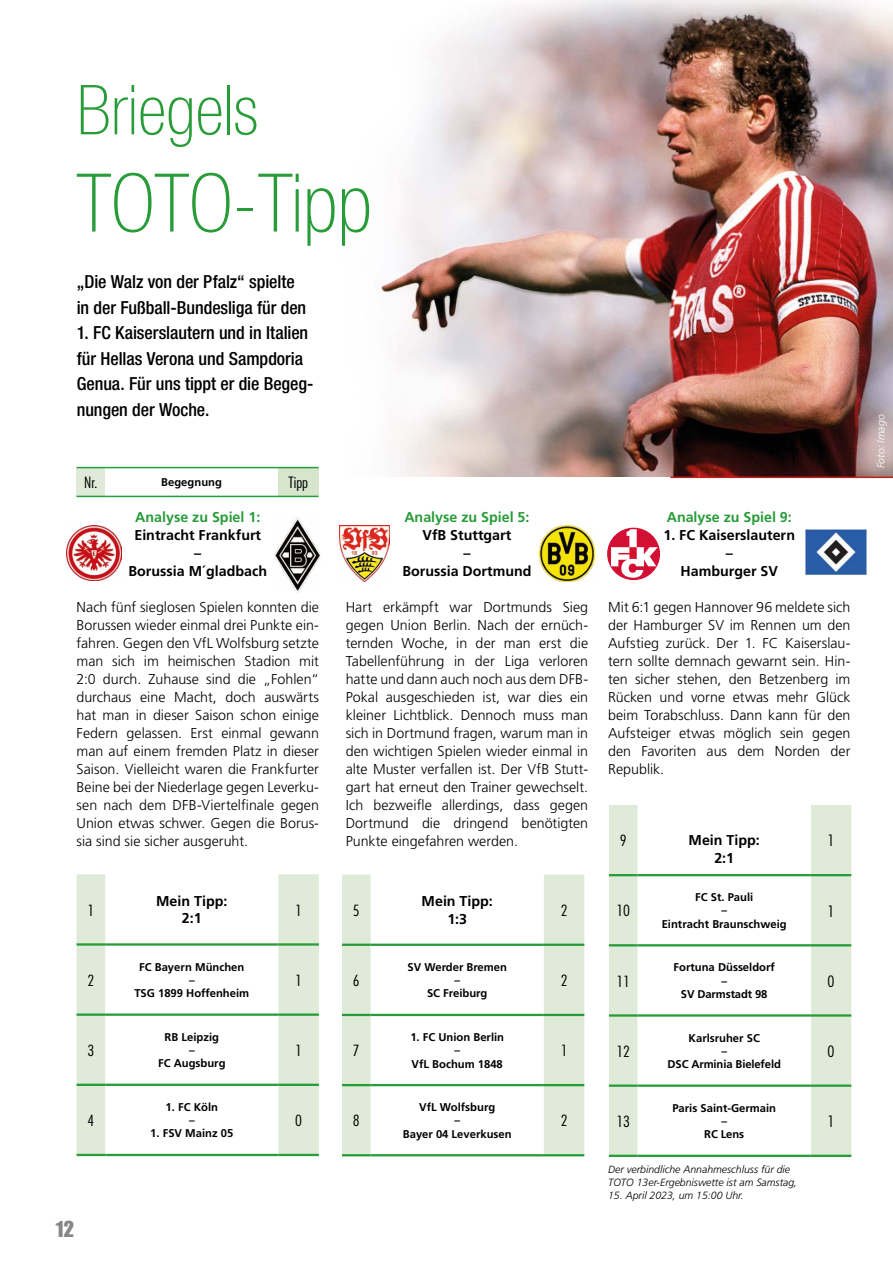
<style>
.page{position:relative;width:893px;height:1263px;background:#fff}
.page>*{position:absolute;margin:0;border:0;box-sizing:border-box;transform-origin:0 0}
.t1{font:100 condensed 81px "Helvetica Neue LT Std";color:#289c38}
.t2{font:100 condensed 69px "Helvetica Neue LT Std";color:#289c38}
.t3{font:22.5px "Impact LT Std";color:#878787}
.t4{font:500 condensed 18px/25.5px "Helvetica Neue LT Std";letter-spacing:-.005em;color:#000}
.t5{font:300 condensed 15.3px "Futura Std";color:#000;scale:1.1 1}
.t6{font:300 condensed 15px "Futura Std";color:#000;scale:1.1 1}
.t7{font:300 14.25px/18px "Frutiger LT Std";color:#000;text-align:justify}
.t8{font:700 14.25px/18px "Frutiger LT Std";color:#000;text-align:center}
.t9{font:700 14.25px "Frutiger LT Std";color:#289c38}
.t10{font:700 11.25px/13.4px "Frutiger LT Std";color:#000;text-align:center}
.t11{font:italic 300 10.5px/12.6px "Frutiger LT Std";color:#000}
.t12{font:italic 300 10.5px "Frutiger LT Std";color:#fff}
</style>
<div class="page">
<img style="left:237px;top:0;width:656px;height:477px">
<hr style="left:670px;top:477px;width:223px;height:1px;background:#bc2222">
<div style="left:77px;top:468px;width:28px;height:28px;background:#dfebd8"></div>
<div style="left:278px;top:468px;width:40px;height:28px;background:#d7e5cd"></div>
<svg style="left:77px;top:467px;width:28px;height:1px"></svg>
<svg style="left:77px;top:496px;width:28px;height:1px"></svg>
<hr style="left:105px;top:467px;width:173px;height:1px;background:#289c38">
<hr style="left:105px;top:496px;width:173px;height:1px;background:#289c38">
<hr style="left:278px;top:467px;width:40px;height:1px;background:#289c38">
<hr style="left:278px;top:496px;width:40px;height:1px;background:#289c38">
<svg style="left:342px;top:874px;width:242px;height:280px"></svg>
<hr style="left:544px;top:1014px;width:40px;height:2px;background:#289c38">
<hr style="left:371px;top:943px;width:173px;height:3px;background:#289c38">
<hr style="left:342px;top:1014px;width:29px;height:2px;background:#289c38">
<hr style="left:371px;top:1014px;width:173px;height:2px;background:#289c38">
<hr style="left:342px;top:1084px;width:29px;height:2px;background:#289c38">
<hr style="left:371px;top:1084px;width:173px;height:2px;background:#289c38">
<hr style="left:544px;top:1084px;width:40px;height:2px;background:#289c38">
<hr style="left:342px;top:1154px;width:29px;height:2px;background:#289c38">
<hr style="left:371px;top:1154px;width:173px;height:2px;background:#289c38">
<hr style="left:544px;top:1154px;width:40px;height:2px;background:#289c38">
<hr style="left:342px;top:943px;width:29px;height:3px;background:#289c38">
<hr style="left:544px;top:943px;width:40px;height:3px;background:#289c38">
<svg style="left:77px;top:874px;width:242px;height:280px"></svg>
<hr style="left:278px;top:1013px;width:41px;height:3px;background:#289c38">
<hr style="left:105px;top:943px;width:173px;height:3px;background:#289c38">
<hr style="left:77px;top:1013px;width:28px;height:3px;background:#289c38">
<hr style="left:105px;top:1013px;width:173px;height:3px;background:#289c38">
<hr style="left:77px;top:1084px;width:28px;height:2px;background:#289c38">
<hr style="left:105px;top:1084px;width:173px;height:2px;background:#289c38">
<hr style="left:278px;top:1084px;width:41px;height:2px;background:#289c38">
<hr style="left:77px;top:1154px;width:28px;height:2px;background:#289c38">
<hr style="left:105px;top:1154px;width:173px;height:2px;background:#289c38">
<hr style="left:278px;top:1154px;width:41px;height:2px;background:#289c38">
<hr style="left:77px;top:943px;width:28px;height:3px;background:#289c38">
<hr style="left:278px;top:943px;width:41px;height:3px;background:#289c38">
<svg style="left:609px;top:805px;width:242px;height:350px"></svg>
<hr style="left:609px;top:874px;width:29px;height:2px;background:#289c38">
<hr style="left:638px;top:874px;width:173px;height:2px;background:#289c38">
<hr style="left:609px;top:944px;width:29px;height:2px;background:#289c38">
<hr style="left:609px;top:1014px;width:29px;height:3px;background:#289c38">
<hr style="left:609px;top:1084px;width:29px;height:3px;background:#289c38">
<hr style="left:638px;top:944px;width:173px;height:2px;background:#289c38">
<hr style="left:638px;top:1014px;width:173px;height:3px;background:#289c38">
<hr style="left:638px;top:1084px;width:173px;height:3px;background:#289c38">
<hr style="left:811px;top:874px;width:40px;height:2px;background:#289c38">
<hr style="left:811px;top:944px;width:40px;height:2px;background:#289c38">
<hr style="left:811px;top:1014px;width:40px;height:3px;background:#289c38">
<hr style="left:811px;top:1084px;width:40px;height:3px;background:#289c38">
<hr style="left:609px;top:1155px;width:29px;height:2px;background:#289c38">
<hr style="left:638px;top:1155px;width:173px;height:2px;background:#289c38">
<hr style="left:811px;top:1155px;width:40px;height:2px;background:#289c38">
<img style="left:66px;top:526px;width:56px;height:55px">
<img style="left:275px;top:518px;width:46px;height:74px">
<img style="left:339px;top:526px;width:50px;height:55px">
<img style="left:540px;top:526px;width:55px;height:55px">
<img style="left:805px;top:529px;width:62px;height:46px">
<svg style="left:607px;top:527px;width:54px;height:54px"></svg>
<h2 class="t2" style="left:77px;top:71px;width:183px">Briegels</h2>
<h1 class="t1" style="left:77px;top:158px;width:297px">TOTO-Tipp</h1>
<p class="t4" style="left:77px;top:269px;width:231px">„Die Walz von der Pfalz“ spielte in der Fußball-Bundesliga für den</p>
<p class="t4" style="left:77px;top:320px;width:238px">1. FC Kaiserslautern und in Italien für Hellas Verona und Sampdoria<br>Genua. Für uns tippt er die Begeg&shy;nungen der Woche.</p>
<p class="t12" style="left:875px;top:468px;width:55px;rotate:-90deg">Foto: Imago</p>
<p class="t5" style="left:84px;top:474px;width:14px">Nr.</p>
<p class="t10" style="left:161px;top:476px;width:62px">Begegnung</p>
<p class="t5" style="left:289px;top:474px;width:19px">Tipp</p>
<p class="t9" style="left:135px;top:509px;width:127px">Analyse zu Spiel 1:</p>
<p class="t8" style="left:128px;top:526px;width:140px">Eintracht Frankfurt<br>–<br>Borussia M´gladbach</p>
<p class="t7" style="left:77px;top:598px;width:244px">Nach fünf sieglosen Spielen konnten die Borussen wieder einmal drei Punkte ein&shy;fahren. Gegen den VfL Wolfsburg setzte man sich im heimischen Stadion mit 2:0 durch. Zuhause sind die „Fohlen“ durchaus eine Macht, doch auswärts hat man in dieser Saison schon einige Federn gelassen. Erst einmal gewann man auf einem fremden Platz in dieser Saison. Vielleicht waren die Frankfurter Beine bei der Niederlage gegen Leverku&shy;sen nach dem DFB-Viertelfinale gegen Union etwas schwer. Gegen die Borus&shy;sia sind sie sicher ausgeruht.</p>
<p class="t9" style="left:404px;top:509px;width:127px">Analyse zu Spiel 5:</p>
<p class="t8" style="left:402px;top:526px;width:131px">VfB Stuttgart<br>–<br>Borussia Dortmund</p>
<p class="t7" style="left:346px;top:598px;width:244px">Hart erkämpft war Dortmunds Sieg gegen Union Berlin. Nach der ernüch&shy;ternden Woche, in der man erst die Tabellenführung in der Liga verloren hatte und dann auch noch aus dem DFB-Pokal ausgeschieden ist, war dies ein kleiner Lichtblick. Dennoch muss man sich in Dortmund fragen, warum man in den wichtigen Spielen wieder einmal in alte Muster verfallen ist. Der VfB Stutt&shy;gart hat erneut den Trainer gewechselt.<br>Ich bezweifle allerdings, dass gegen Dortmund die dringend benötigten Punkte eingefahren werden.</p>
<p class="t9" style="left:667px;top:509px;width:127px">Analyse zu Spiel 9:</p>
<p class="t8" style="left:663px;top:526px;width:133px">1. FC Kaiserslautern –<br>Hamburger SV</p>
<p class="t7" style="left:608px;top:598px;width:244px">Mit 6:1 gegen Hannover 96 meldete sich der Hamburger SV im Rennen um den Aufstieg zurück. Der 1. FC Kaiserslau&shy;tern sollte demnach gewarnt sein. Hin&shy;ten sicher stehen, den Betzenberg im Rücken und vorne etwas mehr Glück beim Torabschluss. Dann kann für den Aufsteiger etwas möglich sein gegen den Favoriten aus dem Norden der Republik.</p>
<p class="t6" style="left:620px;top:832px;width:8px">9</p>
<p class="t8" style="left:689px;top:832px;width:73px;line-height:17.2px">Mein Tipp:<br>2:1</p>
<p class="t5" style="left:828px;top:832px;width:8px">1</p>
<p class="t6" style="left:87px;top:901px;width:8px">1</p>
<p class="t8" style="left:156px;top:892px;width:73px;line-height:17.2px">Mein Tipp:<br>2:1</p>
<p class="t6" style="left:295px;top:901px;width:8px">1</p>
<p class="t6" style="left:353px;top:901px;width:8px">5</p>
<p class="t8" style="left:422px;top:893px;width:73px;line-height:17.2px">Mein Tipp:<br>1:3</p>
<p class="t6" style="left:561px;top:901px;width:8px">2</p>
<p class="t6" style="left:616px;top:902px;width:14px">10</p>
<p class="t10" style="left:662px;top:891px;width:127px">FC St. Pauli<br>–<br>Eintracht Braunschweig</p>
<p class="t5" style="left:828px;top:902px;width:8px">1</p>
<p class="t6" style="left:87px;top:971px;width:8px">2</p>
<p class="t10" style="left:134px;top:960px;width:116px">FC Bayern München<br>–<br>TSG 1899 Hoffenheim</p>
<p class="t6" style="left:295px;top:971px;width:8px">1</p>
<p class="t6" style="left:353px;top:972px;width:8px">6</p>
<p class="t10" style="left:408px;top:960px;width:101px">SV Werder Bremen –<br>SC Freiburg</p>
<p class="t6" style="left:561px;top:972px;width:8px">2</p>
<p class="t6" style="left:616px;top:972px;width:14px">11</p>
<p class="t10" style="left:674px;top:961px;width:103px">Fortuna Düsseldorf –<br>SV Darmstadt 98</p>
<p class="t5" style="left:828px;top:972px;width:8px">0</p>
<p class="t6" style="left:87px;top:1041px;width:8px">3</p>
<p class="t10" style="left:158px;top:1030px;width:69px">RB Leipzig<br>–<br>FC Augsburg</p>
<p class="t6" style="left:295px;top:1041px;width:8px">1</p>
<p class="t6" style="left:353px;top:1042px;width:8px">7</p>
<p class="t10" style="left:410px;top:1030px;width:95px">1. FC Union Berlin –<br>VfL Bochum 1848</p>
<p class="t6" style="left:561px;top:1042px;width:8px">1</p>
<p class="t6" style="left:616px;top:1042px;width:14px">12</p>
<p class="t10" style="left:667px;top:1031px;width:115px">Karlsruher SC<br>–<br>DSC Arminia Bielefeld</p>
<p class="t5" style="left:828px;top:1042px;width:8px">0</p>
<p class="t6" style="left:87px;top:1112px;width:8px">4</p>
<p class="t10" style="left:166px;top:1100px;width:54px">1. FC Köln –</p>
<p class="t10" style="left:150px;top:1127px;width:85px">1. FSV Mainz 05</p>
<p class="t6" style="left:295px;top:1112px;width:8px">0</p>
<p class="t6" style="left:353px;top:1112px;width:8px">8</p>
<p class="t10" style="left:403px;top:1100px;width:110px">VfL Wolfsburg<br>–<br>Bayer 04 Leverkusen</p>
<p class="t6" style="left:561px;top:1112px;width:8px">2</p>
<p class="t6" style="left:616px;top:1112px;width:14px">13</p>
<p class="t10" style="left:672px;top:1101px;width:105px">Paris Saint-Germain –<br>RC Lens</p>
<p class="t5" style="left:828px;top:1112px;width:8px">1</p>
<p class="t11" style="left:608px;top:1164px;width:191px">Der verbindliche Annahmeschluss für die<br>TOTO 13er-Ergebniswette ist am Samstag,</p>
<p class="t11" style="left:608px;top:1189px;width:137px">15. April 2023, um 15:00 Uhr.</p>
<h3 class="t3" style="left:55px;top:1216px;width:21px">12</h3>
</div>
